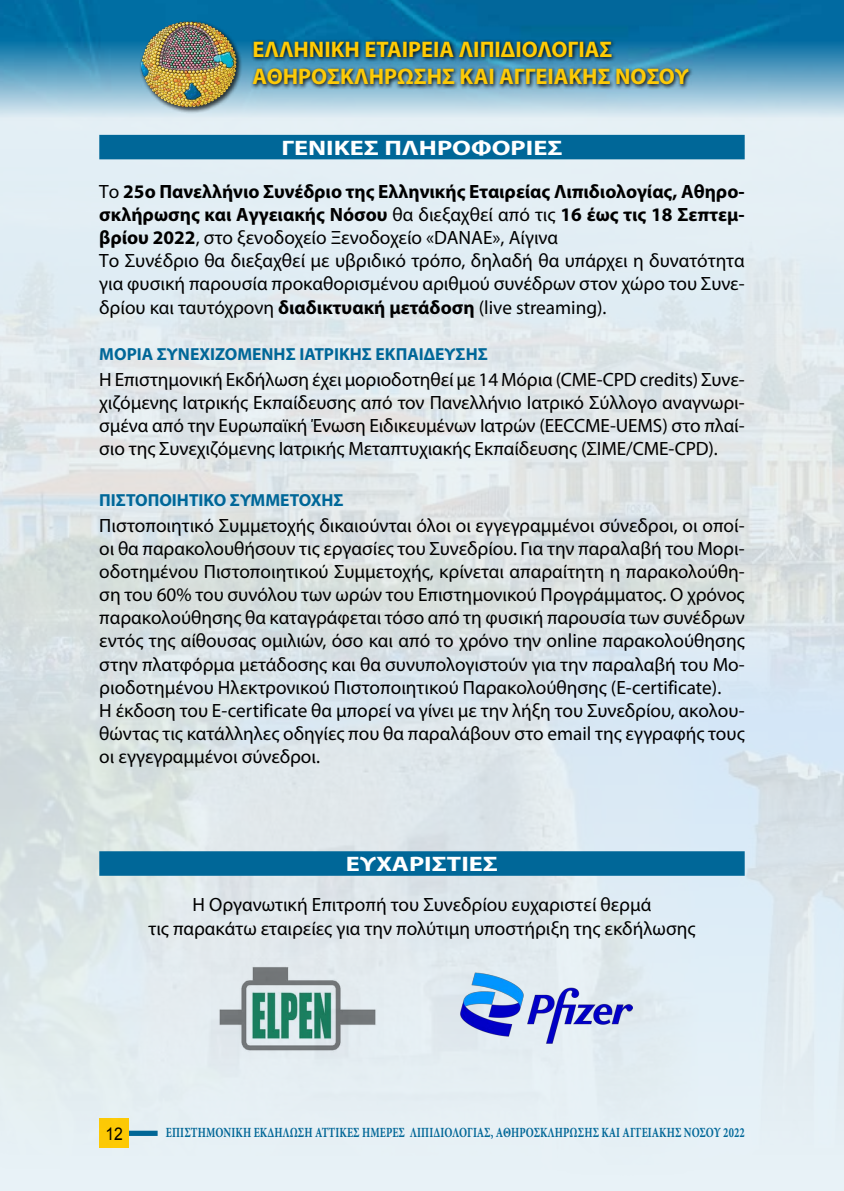
<style>
.page{position:relative;width:844px;height:1191px;background:#fff}
.page>*{position:absolute;margin:0;border:0;box-sizing:border-box;transform-origin:0 0}
.t1{font:700 22.57px/27.1px "Myriad Pro";color:#ffcb05}
.t2{font:700 21px "Myriad Pro";color:#fff;scale:1.25 1}
.t3{font:19.25px/23.1px "Myriad Pro";color:#000}
.t4{font:700 17.5px "Myriad Pro";color:#006798}
.t5{font:17.5px "Arial";color:#000;scale:.9 1}
.t6{font:700 14px "Minion Pro";letter-spacing:.01em;color:#006798;scale:.75 1}
.s1{font-weight:700}
</style>
<div class="page">
<img style="left:0;top:0;width:843px;height:64px">
<div style="left:140px;top:20px;width:103px;height:94px;background:#000;opacity:.75"></div>
<img style="left:143px;top:22px;width:43px;height:33px">
<svg style="left:250px;top:38px;width:443px;height:26px;background:#186082"></svg>
<img style="left:0;top:64px;width:843px;height:563px">
<img style="left:550px;top:589px;width:293px;height:602px">
<img style="left:0;top:627px;width:698px;height:564px">
<div style="left:99px;top:135px;width:645px;height:24px;background:#006798"></div>
<div style="left:99px;top:851px;width:645px;height:24px;background:#006798"></div>
<img style="left:460px;top:973px;width:172px;height:70px">
<img style="left:211px;top:958px;width:172px;height:100px">
<p class="t1" style="left:252px;top:35px;width:437px">ΕΛΛΗΝΙΚΗ ΕΤΑΙΡΕΙΑ ΛΙΠΙΔΙΟΛΟΓΙΑΣ<br>ΑΘΗΡΟΣΚΛΗΡΩΣΗΣ ΚΑΙ ΑΓΓΕΙΑΚΗΣ ΝΟΣΟΥ</p>
<p class="t2" style="left:281px;top:134px;width:226px">ΓΕΝΙΚΕΣ ΠΛΗΡΟΦΟΡΙΕΣ</p>
<p class="t3" style="left:99px;top:180px;width:646px">Το <span class="s1">25ο Πανελλήνιο Συνέδριο της Ελληνικής Εταιρείας Λιπιδιολογίας, Αθηρο&shy;σκλήρωσης και Αγγειακής Νόσου</span> θα διεξαχθεί από τις <span class="s1">16 έως τις 18 Σεπτεμ&shy;βρίου 2022</span>, στο ξενοδοχείο Ξενοδοχείο «DANAE», Αίγινα<br>Το Συνέδριο θα διεξαχθεί με υβριδικό τρόπο, δηλαδή θα υπάρχει η δυνατότητα για φυσική παρουσία προκαθορισμένου αριθμού συνέδρων στον χώρο του Συνε&shy;δρίου και ταυτόχρονη <span class="s1">διαδικτυακή μετάδοση</span> (live streaming).</p>
<p class="t4" style="left:99px;top:343px;width:390px">ΜΟΡΙΑ ΣΥΝΕΧΙΖΟΜΕΝΗΣ ΙΑΤΡΙΚΗΣ ΕΚΠΑΙΔΕΥΣΗΣ</p>
<p class="t3" style="left:99px;top:367px;width:646px;text-align:justify">Η Επιστημονική Εκδήλωση έχει μοριοδοτηθεί με 14 Μόρια (CME-CPD credits) Συνε&shy;χιζόμενης Ιατρικής Εκπαίδευσης από τον Πανελλήνιο Ιατρικό Σύλλογο αναγνωρι&shy;σμένα από την Ευρωπαϊκή Ένωση Ειδικευμένων Ιατρών (EECCME-UEMS) στο πλαί&shy;σιο της Συνεχιζόμενης Ιατρικής Μεταπτυχιακής Εκπαίδευσης (ΣΙΜΕ/CME-CPD).</p>
<p class="t4" style="left:99px;top:489px;width:246px">ΠΙΣΤΟΠΟΙΗΤΙΚΟ ΣΥΜΜΕΤΟΧΗΣ</p>
<p class="t3" style="left:99px;top:513px;width:646px">Πιστοποιητικό Συμμετοχής δικαιούνται όλοι οι εγγεγραμμένοι σύνεδροι, οι οποί&shy;οι θα παρακολουθήσουν τις εργασίες του Συνεδρίου. Για την παραλαβή του Μορι&shy;οδοτημένου Πιστοποιητικού Συμμετοχής, κρίνεται απαραίτητη η παρακολούθη&shy;ση του 60% του συνόλου των ωρών του Επιστημονικού Προγράμματος. Ο χρόνος παρακολούθησης θα καταγράφεται τόσο από τη φυσική παρουσία των συνέδρων εντός της αίθουσας ομιλιών, όσο και από το χρόνο την online παρακολούθησης στην πλατφόρμα μετάδοσης και θα συνυπολογιστούν για την παραλαβή του Μο&shy;ριοδοτημένου Ηλεκτρονικού Πιστοποιητικού Παρακολούθησης (E-certificate).<br>Η έκδοση του E-certificate θα μπορεί να γίνει με την λήξη του Συνεδρίου, ακολου&shy;θώντας τις κατάλληλες οδηγίες που θα παραλάβουν στο email της εγγραφής τους οι εγγεγραμμένοι σύνεδροι.</p>
<p class="t2" style="left:346px;top:850px;width:123px">ΕΥΧΑΡΙΣΤΙΕΣ</p>
<p class="t3" style="left:148px;top:891px;width:548px;line-height:24.5px;text-align:center">Η Οργανωτική Επιτροπή του Συνεδρίου ευχαριστεί θερμά<br>τις παρακάτω εταιρείες για την πολύτιμη υποστήριξη της εκδήλωσης</p>
<p class="t5" style="left:105px;top:1122px;width:21px">12</p>
<p class="t6" style="left:166px;top:1122px;width:217px">Επιστημονική Εκδήλωση ΑΤΤΙΚ</p>
<p class="t6" style="left:347px;top:1122px;width:531px">ΕΣ ΗΜΕΡΕΣ Λιπιδιολογίας, Αθηροσκλήρωσης και Αγγειακής Νόσου 2022</p>
</div>
